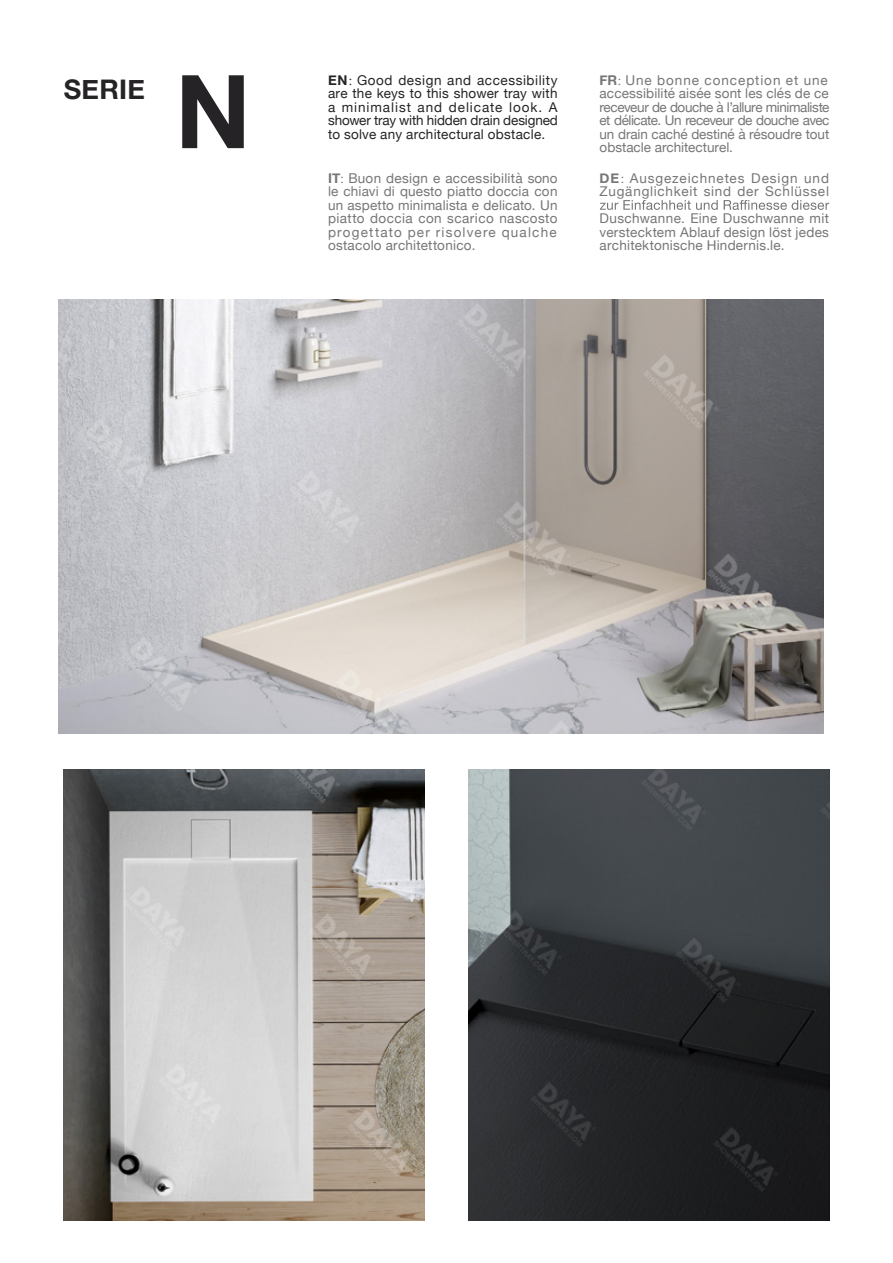
<style>
.page{position:relative;width:893px;height:1263px;background:#fff}
.page>*{position:absolute;margin:0;border:0;box-sizing:border-box;transform-origin:0 0}
.t1{font:700 102px "Helvetica Neue";color:#252325}
.t2{font:700 27px "Helvetica Neue";letter-spacing:.01em;color:#252325}
.t3{font:13.5px/13.5px "Helvetica Neue";letter-spacing:.015em;color:#777578;text-align:justify}
.t4{font:13.5px/13.5px "Helvetica Neue";letter-spacing:-.01em;color:#777578}
.t5{font:13.5px/13.5px "Helvetica Neue";letter-spacing:.015em;color:#252325;text-align:justify}
.t6{font:13.5px/13.5px "Helvetica Neue";letter-spacing:.06em;color:#777578}
.s1{font-weight:700}
.s2{font-family:"Adobe Song Std";font-weight:300}
</style>
<div class="page">
<img style="left:58px;top:300px;width:765px;height:433px">
<img style="left:64px;top:770px;width:360px;height:450px">
<img style="left:469px;top:770px;width:360px;height:450px">
<svg style="left:600px;top:200px;width:229px;height:10px"></svg>
<h2 class="t2" style="left:64px;top:68px;width:83px">SERIE</h2>
<h1 class="t1" style="left:175px;top:32px;width:77px">N</h1>
<p class="t5" style="left:328px;top:74px;width:231px"><span class="s1">EN</span><span class="s2">：</span>Good design and accessibility are the keys to this shower tray with a minimalist and delicate look. A shower tray with hidden drain designed to solve any architectural obstacle.</p>
<p class="t3" style="left:328px;top:172px;width:231px"><span class="s1">IT</span><span class="s2">：</span>Buon design e accessibilità sono le chiavi di questo piatto doccia con un aspetto minimalista e delicato. Un piatto doccia con scarico nascosto progettato per risolvere qualche ostacolo architettonico.</p>
<p class="t6" style="left:600px;top:172px;width:231px"><span class="s1">DE</span><span class="s2">：</span>Ausgezeichnetes Design und<br>Zugänglichkeit sind der Schlüssel</p>
<p class="t4" style="left:600px;top:74px;width:231px"><span class="s1">FR</span><span class="s2">：</span>Une bonne conception et une accessibilité aisée sont les clés de ce receveur de douche à l’allure minimaliste et délicate. Un receveur de douche avec un drain caché destiné à résoudre tout obstacle architecturel.</p>
<p class="t3" style="left:600px;top:212px;width:231px">Duschwanne. Eine Duschwanne mit verstecktem Ablauf design löst jedes architektonische Hindernis.le.</p>
</div>
